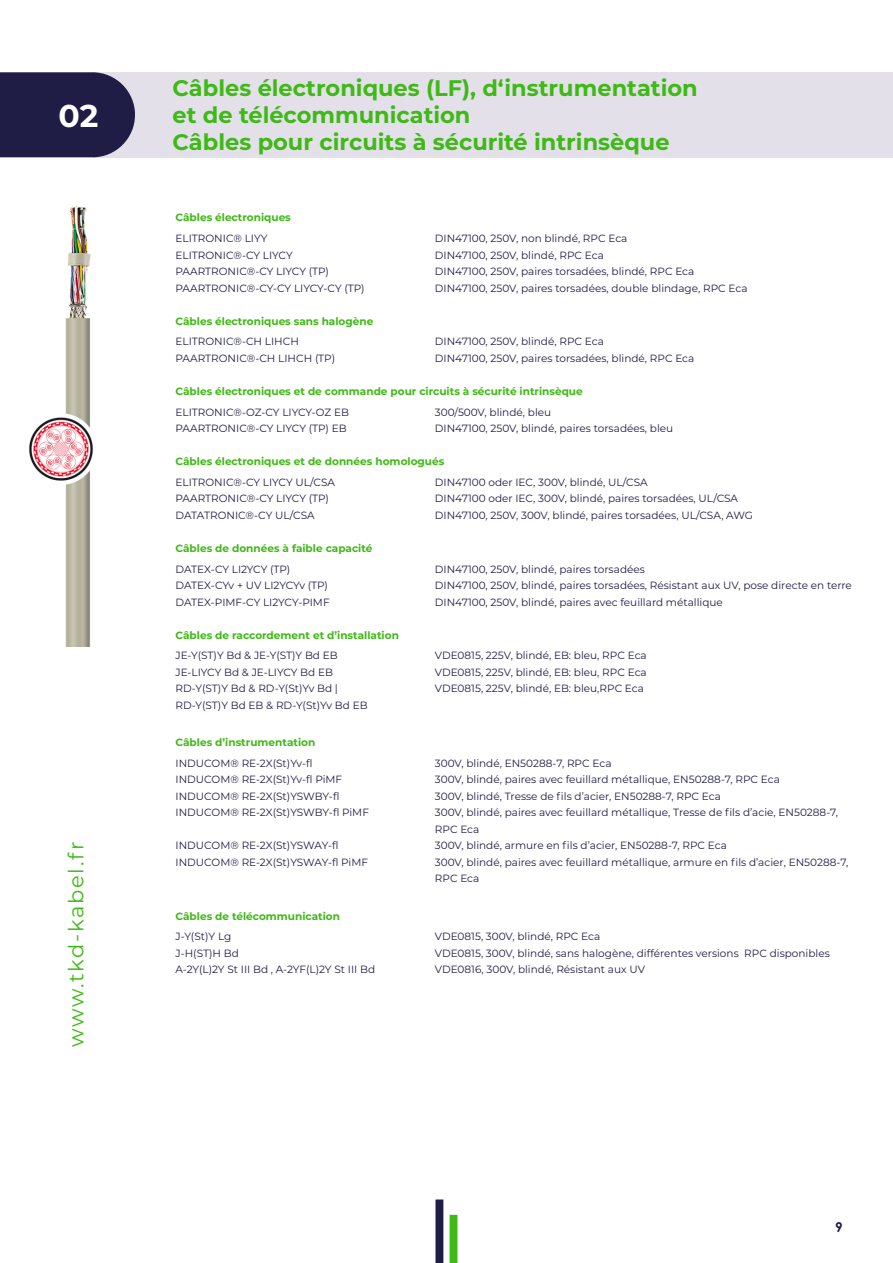
<style>
.page{position:relative;width:893px;height:1263px;background:#fff}
.page>*{position:absolute;margin:0;border:0;box-sizing:border-box;transform-origin:0 0}
.t1{font:700 31.5px "Montserrat";color:#fff}
.t2{font:700 22.5px/27px "Montserrat";color:#3eb915}
.t3{font:21px "Montserrat";letter-spacing:.075em;color:#3eb915}
.t4{font:700 13.5px "Century Gothic";color:#1f1c45}
.t5{font:10.5px/16.5px "Montserrat";color:#1f1c45}
.t6{font:700 10.5px "Montserrat";color:#3eb915}
</style>
<div class="page">
<div style="left:94px;top:72px;width:799px;height:85px;background:#e3e0e9"></div>
<svg style="left:0;top:72px;width:135px;height:85px;background:#2c2950"></svg>
<img style="left:29px;top:206px;width:64px;height:440px">
<div style="left:435px;top:1199px;width:8px;height:64px;background:#1f1c45"></div>
<div style="left:450px;top:1215px;width:7px;height:48px;background:#3eb915"></div>
<h1 class="t1" style="left:59px;top:93px;width:41px">02</h1>
<h3 class="t3" style="left:62px;top:1047px;width:207px;rotate:-90deg">www.tkd-kabel.fr</h3>
<h2 class="t2" style="left:173px;top:73px;width:527px">Câbles électroniques (LF), d‘instrumentation et de télécommunication<br>Câbles pour circuits à sécurité intrinsèque</h2>
<p class="t6" style="left:176px;top:210px;width:117px">Câbles électroniques</p>
<p class="t5" style="left:176px;top:230px;width:93px">ELITRONIC® LIYY</p>
<p class="t5" style="left:435px;top:230px;width:194px">DIN47100, 250V, non blindé, RPC Eca</p>
<p class="t5" style="left:176px;top:246px;width:119px">ELITRONIC®-CY LIYCY</p>
<p class="t5" style="left:435px;top:246px;width:170px">DIN47100, 250V, blindé, RPC Eca</p>
<p class="t5" style="left:176px;top:263px;width:155px">PAARTRONIC®-CY LIYCY (TP)</p>
<p class="t5" style="left:435px;top:263px;width:261px">DIN47100, 250V, paires torsadées, blindé, RPC Eca</p>
<p class="t5" style="left:176px;top:279px;width:191px">PAARTRONIC®-CY-CY LIYCY-CY (TP)</p>
<p class="t5" style="left:435px;top:279px;width:314px">DIN47100, 250V, paires torsadées, double blindage, RPC Eca</p>
<p class="t6" style="left:176px;top:313px;width:199px">Câbles électroniques sans halogène</p>
<p class="t5" style="left:176px;top:333px;width:125px">ELITRONIC®-CH LIHCH</p>
<p class="t5" style="left:435px;top:333px;width:170px">DIN47100, 250V, blindé, RPC Eca</p>
<p class="t5" style="left:176px;top:349px;width:161px">PAARTRONIC®-CH LIHCH (TP)</p>
<p class="t5" style="left:435px;top:349px;width:261px">DIN47100, 250V, paires torsadées, blindé, RPC Eca</p>
<p class="t6" style="left:176px;top:383px;width:409px">Câbles électroniques et de commande pour circuits à sécurité intrinsèque</p>
<p class="t5" style="left:176px;top:403px;width:175px">ELITRONIC®-OZ-CY LIYCY-OZ EB</p>
<p class="t5" style="left:435px;top:403px;width:118px">300/500V, blindé, bleu</p>
<p class="t5" style="left:176px;top:420px;width:173px">PAARTRONIC®-CY LIYCY (TP) EB</p>
<p class="t5" style="left:435px;top:420px;width:240px">DIN47100, 250V, blindé, paires torsadées, bleu</p>
<p class="t6" style="left:176px;top:454px;width:270px">Câbles électroniques et de données homologués</p>
<p class="t5" style="left:176px;top:473px;width:161px">ELITRONIC®-CY LIYCY UL/CSA</p>
<p class="t5" style="left:435px;top:473px;width:214px">DIN47100 oder IEC, 300V, blindé, UL/CSA</p>
<p class="t5" style="left:176px;top:490px;width:155px">PAARTRONIC®-CY LIYCY (TP)</p>
<p class="t5" style="left:435px;top:490px;width:305px">DIN47100 oder IEC, 300V, blindé, paires torsadées, UL/CSA</p>
<p class="t5" style="left:176px;top:506px;width:141px">DATATRONIC®-CY UL/CSA</p>
<p class="t5" style="left:435px;top:506px;width:320px">DIN47100, 250V, 300V, blindé, paires torsadées, UL/CSA, AWG</p>
<p class="t6" style="left:176px;top:540px;width:198px">Câbles de données à faible capacité</p>
<p class="t5" style="left:176px;top:560px;width:116px">DATEX-CY LI2YCY (TP)</p>
<p class="t5" style="left:435px;top:560px;width:212px">DIN47100, 250V, blindé, paires torsadées</p>
<p class="t5" style="left:176px;top:577px;width:154px">DATEX-CYv + UV LI2YCYv (TP)</p>
<p class="t5" style="left:435px;top:577px;width:419px">DIN47100, 250V, blindé, paires torsadées, Résistant aux UV, pose directe en terre</p>
<p class="t5" style="left:176px;top:593px;width:156px">DATEX-PIMF-CY LI2YCY-PIMF</p>
<p class="t5" style="left:435px;top:593px;width:289px">DIN47100, 250V, blindé, paires avec feuillard métallique</p>
<p class="t6" style="left:176px;top:627px;width:225px">Câbles de raccordement et d’installation</p>
<p class="t5" style="left:176px;top:647px;width:164px">JE-Y(ST)Y Bd &amp; JE-Y(ST)Y Bd EB</p>
<p class="t5" style="left:435px;top:647px;width:213px">VDE0815, 225V, blindé, EB: bleu, RPC Eca</p>
<p class="t5" style="left:176px;top:663px;width:159px">JE-LIYCY Bd &amp; JE-LIYCY Bd EB</p>
<p class="t5" style="left:435px;top:663px;width:213px">VDE0815, 225V, blindé, EB: bleu, RPC Eca</p>
<p class="t5" style="left:176px;top:680px;width:164px">RD-Y(ST)Y Bd &amp; RD-Y(St)Yv Bd |</p>
<p class="t5" style="left:435px;top:680px;width:211px">VDE0815, 225V, blindé, EB: bleu,RPC Eca</p>
<p class="t5" style="left:176px;top:696px;width:194px">RD-Y(ST)Y Bd EB &amp; RD-Y(St)Yv Bd EB</p>
<p class="t6" style="left:176px;top:735px;width:141px">Câbles d’instrumentation</p>
<p class="t5" style="left:176px;top:754px;width:139px">INDUCOM® RE-2X(St)Yv-fl</p>
<p class="t5" style="left:435px;top:754px;width:178px">300V, blindé, EN50288-7, RPC Eca</p>
<p class="t5" style="left:176px;top:771px;width:168px">INDUCOM® RE-2X(St)Yv-fl PiMF</p>
<p class="t5" style="left:435px;top:771px;width:347px">300V, blindé, paires avec feuillard métallique, EN50288-7, RPC Eca</p>
<p class="t5" style="left:176px;top:787px;width:165px">INDUCOM® RE-2X(St)YSWBY-fl</p>
<p class="t5" style="left:435px;top:787px;width:288px">300V, blindé, Tresse de fils d’acier, EN50288-7, RPC Eca</p>
<p class="t5" style="left:176px;top:804px;width:195px">INDUCOM® RE-2X(St)YSWBY-fl PiMF</p>
<p class="t5" style="left:435px;top:804px;width:405px">300V, blindé, paires avec feuillard métallique, Tresse de fils d’acie, EN50288-7,<br>RPC Eca</p>
<p class="t5" style="left:176px;top:837px;width:165px">INDUCOM® RE-2X(St)YSWAY-fl</p>
<p class="t5" style="left:435px;top:837px;width:294px">300V, blindé, armure en fils d’acier, EN50288-7, RPC Eca</p>
<p class="t5" style="left:176px;top:853px;width:194px">INDUCOM® RE-2X(St)YSWAY-fl PiMF</p>
<p class="t5" style="left:435px;top:853px;width:415px">300V, blindé, paires avec feuillard métallique, armure en fils d’acier, EN50288-7,<br>RPC Eca</p>
<p class="t6" style="left:176px;top:908px;width:166px">Câbles de télécommunication</p>
<p class="t5" style="left:176px;top:928px;width:57px">J-Y(St)Y Lg</p>
<p class="t5" style="left:435px;top:928px;width:167px">VDE0815, 300V, blindé, RPC Eca</p>
<p class="t5" style="left:176px;top:944px;width:65px">J-H(ST)H Bd</p>
<p class="t5" style="left:435px;top:944px;width:396px">VDE0815, 300V, blindé, sans halogène, différentes versions RPC disponibles</p>
<p class="t5" style="left:176px;top:961px;width:201px">A-2Y(L)2Y St III Bd , A-2YF(L)2Y St III Bd</p>
<p class="t5" style="left:435px;top:961px;width:212px">VDE0816, 300V, blindé, Résistant aux UV</p>
<p class="t4" style="left:835px;top:1217px;width:9px">9</p>
</div>
